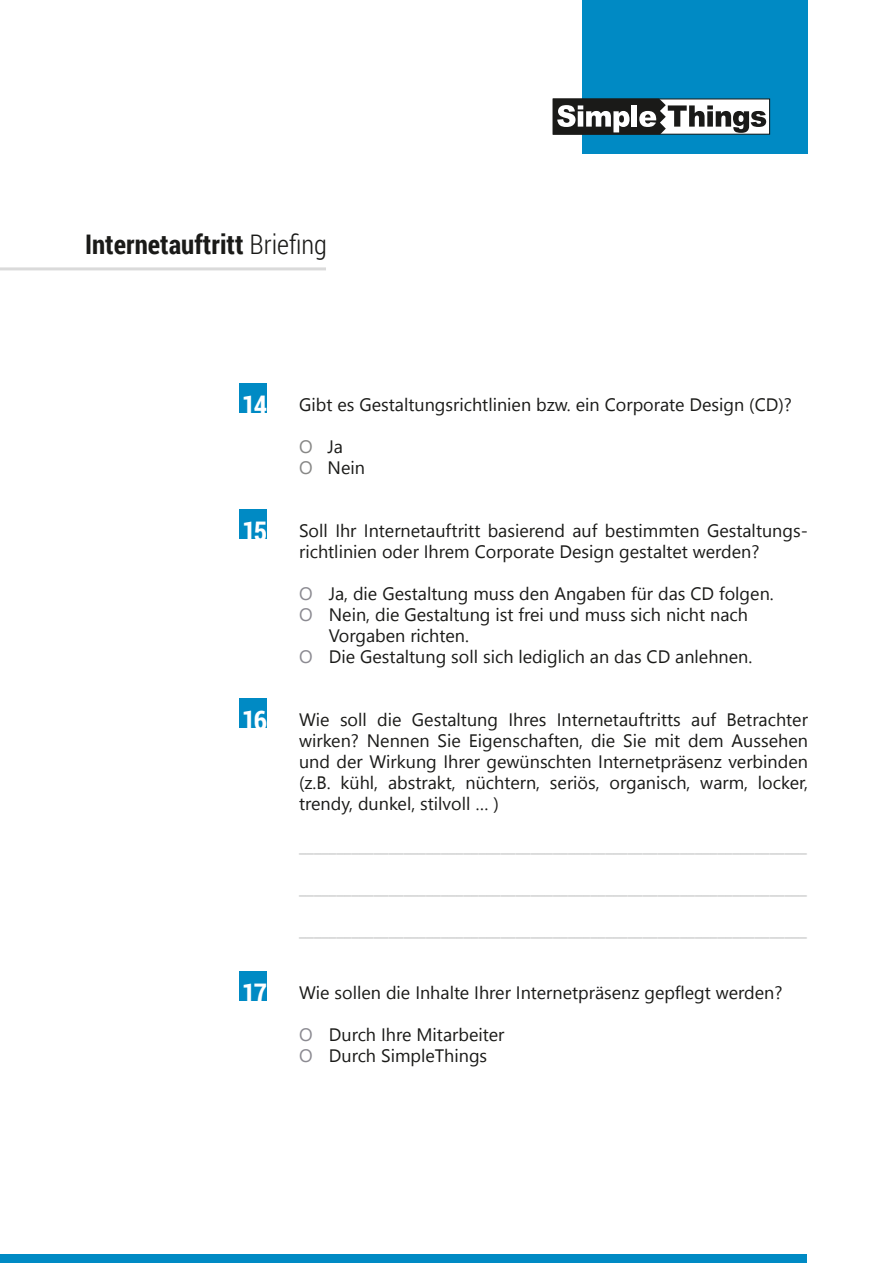
<style>
.page{position:relative;width:893px;height:1263px;background:#fff}
.page>*{position:absolute;margin:0;border:0;box-sizing:border-box;transform-origin:0 0}
.t1{font:700 27px "Roboto Condensed";color:#1a1a18}
.t2{font:700 27px "Roboto Condensed";letter-spacing:-.06em;color:#fff}
.t3{font:18px/21px "Segoe UI";color:#1a1a18}
.t4{font:18px "Segoe UI";color:#c5c6c6}
.s1{font-weight:300}
.s2{color:#878786}
.s3{color:#8b8a91}
</style>
<div class="page">
<div style="left:0;top:1254px;width:807px;height:9px;background:#008ac4"></div>
<div style="left:583px;top:1px;width:225px;height:153px;background:#008ac4"></div>
<svg style="left:553px;top:99px;width:213px;height:36px;background:#858585"></svg>
<hr style="left:0;top:267px;width:326px;height:3px;background:#dadada">
<div style="left:240px;top:383px;width:27px;height:30px;background:#008ac4"></div>
<div style="left:240px;top:509px;width:27px;height:30px;background:#008ac4"></div>
<div style="left:240px;top:698px;width:27px;height:30px;background:#008ac4"></div>
<div style="left:240px;top:971px;width:27px;height:30px;background:#008ac4"></div>
<h1 class="t1" style="left:85px;top:225px;width:243px">Internetauftritt <span class="s1">Briefing</span></h1>
<h1 class="t2" style="left:242px;top:386px;width:27px">14</h1>
<p class="t3" style="left:299px;top:394px;width:494px">Gibt es Gestaltungsrichtlinien bzw. ein Corporate Design (CD)?</p>
<p class="t3" style="left:299px;top:436px;width:67px"><span class="s2">O</span> Ja<br><span class="s2">O</span> Nein</p>
<h1 class="t2" style="left:242px;top:512px;width:27px">15</h1>
<p class="t3" style="left:299px;top:520px;width:510px">Soll Ihr Internetauftritt basierend auf bestimmten Gestaltungs&shy;richtlinien oder Ihrem Corporate Design gestaltet werden?</p>
<p class="t3" style="left:299px;top:583px;width:476px"><span class="s3">O</span> Ja, die Gestaltung muss den Angaben für das CD folgen.</p>
<p class="t3" style="left:299px;top:604px;width:450px"><span class="s3">O</span> Nein, die Gestaltung ist frei und muss sich nicht nach</p>
<p class="t3" style="left:329px;top:625px;width:142px">Vorgaben richten.</p>
<p class="t3" style="left:299px;top:646px;width:455px"><span class="s3">O</span> Die Gestaltung soll sich lediglich an das CD anlehnen.</p>
<h1 class="t2" style="left:242px;top:701px;width:27px">16</h1>
<p class="t3" style="left:299px;top:709px;width:510px;text-align:justify">Wie soll die Gestaltung Ihres Internetauftritts auf Betrachter wirken? Nennen Sie Eigenschaften, die Sie mit dem Aussehen und der Wirkung Ihrer gewünschten Internetpräsenz verbinden (z.B. kühl, abstrakt, nüchtern, seriös, organisch, warm, locker, trendy, dunkel, stilvoll … )</p>
<p class="t4" style="left:299px;top:831px;width:509px">____________________________________________________________________</p>
<p class="t4" style="left:299px;top:873px;width:509px">____________________________________________________________________</p>
<p class="t4" style="left:299px;top:915px;width:509px">____________________________________________________________________</p>
<h1 class="t2" style="left:242px;top:974px;width:27px">17</h1>
<p class="t3" style="left:299px;top:982px;width:485px">Wie sollen die Inhalte Ihrer Internetpräsenz gepflegt werden?</p>
<p class="t3" style="left:299px;top:1024px;width:207px"><span class="s3">O</span> Durch Ihre Mitarbeiter<br><span class="s3">O</span> Durch SimpleThings</p>
</div>
